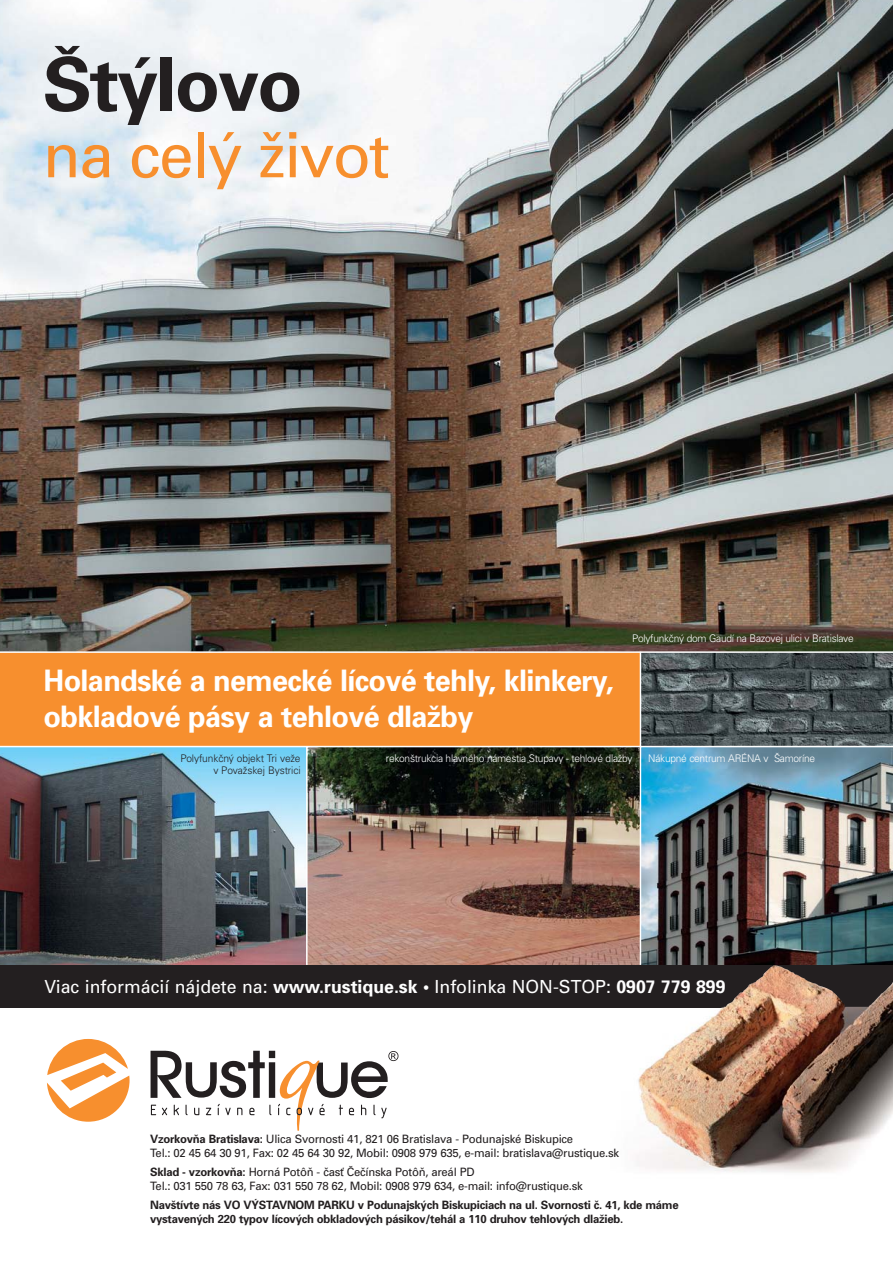
<style>
.page{position:relative;width:893px;height:1264px;background:#fff}
.page>*{position:absolute;margin:0;border:0;box-sizing:border-box;transform-origin:0 0}
.t1{font:700 74.25px "Univers CE";color:#231f20}
.t2{font:62.4px "Univers CE";letter-spacing:-.03em;color:#f78f2e}
.t3{font:700 29.7px/35.5px "Univers CE";letter-spacing:-.02em;color:#fff}
.t4{font:18px "Univers CE";color:#fff}
.t5{font:11.55px/14.1px "Univers CE";letter-spacing:-.02em;color:#231f20}
.t6{font:700 11.55px/14.1px "Univers CE";letter-spacing:-.02em;color:#231f20}
.t7{font:300 10.5px "Univers CE";letter-spacing:-.03em;color:#fff}
.t8{font:300 10.5px "Univers CE";letter-spacing:-.01em;color:#231f20}
.s1{font-weight:700}
</style>
<div class="page">
<img style="left:0;top:0;width:892px;height:1173px">
<h1 class="t1" style="left:43px;top:42px;width:261px">·t˘lovo</h1>
<h2 class="t2" style="left:43px;top:119px;width:349px">na cel˘ Ïivot</h2>
<p class="t7" style="left:632px;top:632px;width:223px">Polyfunkãn˘ dom Gaudí na Bazovej ulici v Bratislave</p>
<h3 class="t3" style="left:44px;top:663px;width:571px">Holandské a nemecké lícové tehly, klinkery, obkladové pásy a tehlové dlaÏby</h3>
<p class="t8" style="left:180px;top:751px;width:122px">Polyfunkãn˘ objekt Tri veÏe</p>
<p class="t7" style="left:386px;top:751px;width:248px">rekon‰trukcia hlavného námestia Stupavy - tehlové dlaÏby</p>
<p class="t8" style="left:213px;top:764px;width:89px">v PovaÏskej Bystrici</p>
<p class="t7" style="left:648px;top:751px;width:168px">Nákupné centrum ARÉNA v ·amoríne</p>
<h3 class="t4" style="left:44px;top:975px;width:682px">Viac informácií nájdete na: <span class="s1">www.rustique.sk •</span> Infolinka NON-STOP: <span class="s1">0907 779 899</span></h3>
<p class="t5" style="left:150px;top:1131px;width:470px"><span class="s1">VzorkovÀa Bratislava:</span> Ulica Svornosti 41, 821 06 Bratislava - Podunajské Biskupice<br>Tel.: 02 45 64 30 91, Fax: 02 45 64 30 92, Mobil: 0908 979 635, e-mail: bratislava@rustique.sk</p>
<p class="t5" style="left:150px;top:1164px;width:434px"><span class="s1">Sklad - vzorkovÀa:</span> Horná PotôÀ - ãasÈ âeãínska PotôÀ, areál PD<br>Tel.: 031 550 78 63, Fax: 031 550 78 62, Mobil: 0908 979 634, e-mail: info@rustique.sk</p>
<p class="t6" style="left:150px;top:1197px;width:530px">Nav‰tívte nás VO V¯STAVNOM PARKU v Podunajsk˘ch Biskupiciach na ul. Svornosti ã. 41, kde máme vystaven˘ch 220 typov lícov˘ch obkladov˘ch pásikov/tehál a 110 druhov tehlov˘ch dlaÏieb.</p>
</div>
